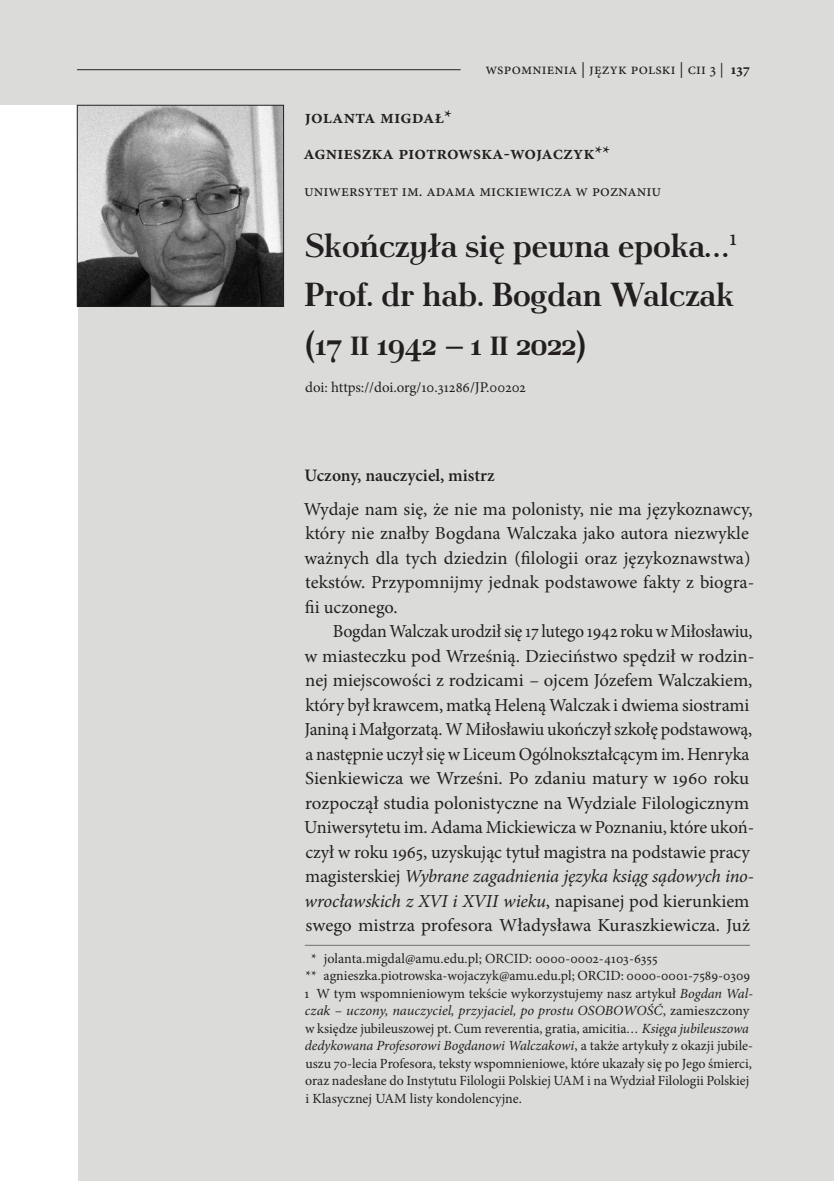
<style>
.page{position:relative;width:834px;height:1181px;background:#fff}
.page>*{position:absolute;margin:0;border:0;box-sizing:border-box;transform-origin:0 0}
.t1{font:700 33.25px/49px "Ant Polt";color:#231f20;text-align:justify}
.t2{font:600 19.25px/36.8px "Minion Pro";color:#231f20}
.t3{font:18.38px/24.5px "Minion Pro";color:#231f20}
.t4{font:600 17.5px "Minion Pro";color:#231f20}
.t5{font:16.62px "Minion Pro";color:#231f20}
.t6{font:15.75px "Minion Pro";letter-spacing:.01em;color:#231f20}
.t7{font:14.88px "Minion Pro";color:#231f20}
.t8{font:14px/17.5px "Minion Pro";color:#231f20}
.s1{font-size:14.88px}
.s2{font-weight:700;font-size:14.88px}
.s3{font-family:"Minion Pro";font-weight:400;font-size:29.75px}
.s4{font-size:26.25px}
.s5{font-style:italic}
.s6{color:#dcdddf}
</style>
<div class="page">
<div style="left:0;top:0;width:833px;height:1181px;background:#dbdcda"></div>
<div style="left:0;top:105px;width:77px;height:1076px;background:#fff"></div>
<img style="left:79px;top:107px;width:203px;height:197px">
<div style="left:77px;top:105px;width:207px;height:201px;border:1px solid #231f20"></div>
<hr style="left:305px;top:945px;width:444px;height:1px;background:#6c6d70">
<hr style="left:77px;top:69px;width:383px;height:1px;background:#231f20">
<p class="t6" style="left:485px;top:58px;width:266px">wspomnienia | Język Polski | CII 3 <span class="s1">|</span> <span class="s2">137</span></p>
<p class="t2" style="left:303px;top:98px;width:308px">Jolanta Migdał*<br>Agnieszka Piotrowska-Wojaczyk**</p>
<p class="t5" style="left:304px;top:180px;width:358px">Uniwersytet im. Adama Mickiewicza w Poznaniu</p>
<h1 class="t1" style="left:304px;top:219px;width:435px">Skończyła się pewna epoka…<span class="s3">1<br></span>Prof. dr hab. Bogdan Walczak (17 <span class="s4">II</span> 1942 – 1 <span class="s4">II</span> 2022)</h1>
<p class="t7" style="left:305px;top:377px;width:222px">doi: https://doi.org/10.31286/JP.00202</p>
<p class="t4" style="left:304px;top:464px;width:191px">Uczony, nauczyciel, mistrz</p>
<p class="t3" style="left:303px;top:496px;width:452px">Wydaje nam się, że nie ma polonisty, nie ma językoznawcy, który nie znałby Bogdana Walczaka jako autora niezwykle ważnych dla tych dziedzin (filologii oraz językoznawstwa) tekstów. Przypomnijmy jednak podstawowe fakty z biogra&shy;fii uczonego.</p>
<p class="t3" style="left:304px;top:619px;width:451px;text-indent:28px">Bogdan Walczak urodził się 17 lutego 1942 roku w Miłosławiu, w miasteczku pod Wrześnią. Dzieciństwo spędził w rodzin&shy;nej miejscowości z rodzicami – ojcem Józefem Walczakiem, który był krawcem, matką Heleną Walczak i dwiema siostrami Janiną i Małgorzatą. W Miłosławiu ukończył szkołę podstawową, a następnie uczył się w Liceum Ogólnokształcącym im. Henryka Sienkiewicza we Wrześni. Po zdaniu matury w 1960 roku rozpoczął studia polonistyczne na Wydziale Filologicznym Uniwersytetu im. Adama Mickiewicza w Poznaniu, które ukoń&shy;czył w roku 1965, uzyskując tytuł magistra na podstawie pracy magisterskiej <span class="s5">Wybrane zagadnienia języka ksiąg sądowych ino&shy;wrocławskich z XVI i XVII wieku</span>, napisanej pod kierunkiem swego mistrza profesora Władysława Kuraszkiewicza. Już</p>
<p class="t8" style="left:304px;top:949px;width:450px"><span class="s6">*</span>* jolanta.migdal@amu.edu.pl; ORCID: 0000-0002-4103-6355<br>** agnieszka.piotrowska-wojaczyk@amu.edu.pl; ORCID: 0000-0001-7589-0309<br>1 W tym wspomnieniowym tekście wykorzystujemy nasz artykuł <span class="s5">Bogdan Wal&shy;czak – uczony, nauczyciel, przyjaciel, po prostu OSOBOWOŚĆ</span>, zamieszczony w księdze jubileuszowej pt. Cum reverentia, gratia, amicitia<span class="s5">… Księga jubileuszowa dedykowana Profesorowi Bogdanowi Walczakowi</span>, a także artykuły z okazji jubile&shy;uszu 70-lecia Profesora, teksty wspomnieniowe, które ukazały się po Jego śmierci, oraz nadesłane do Instytutu Filologii Polskiej UAM i na Wydział Filologii Polskiej i Klasycznej UAM listy kondolencyjne.</p>
</div>
